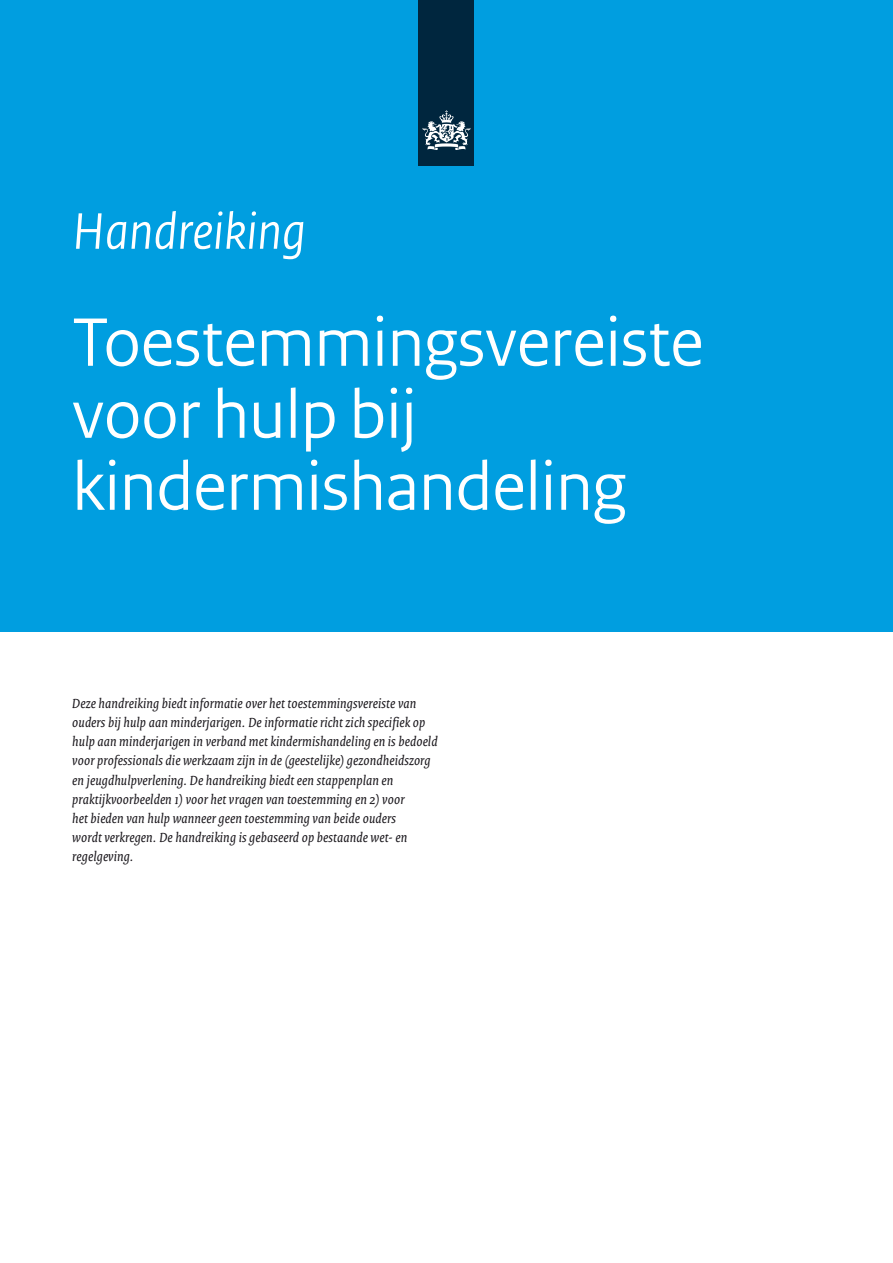
<style>
.page{position:relative;width:893px;height:1263px;background:#fff}
.page>*{position:absolute;margin:0;border:0;box-sizing:border-box;transform-origin:0 0}
.t1{font:72px/72px "Rijksoverheid Sans Heading";color:#fff}
.t2{font:italic 54px "Rijksoverheid Sans Heading";color:#fff}
.t3{font:italic 14.25px/19.2px "Rijksoverheid Serif";letter-spacing:.015em;color:#1a171c}
</style>
<div class="page">
<div style="left:0;top:0;width:893px;height:632px;background:#009ee0"></div>
<div style="left:419px;top:0;width:55px;height:166px;background:#00263e"></div>
<svg style="left:423px;top:110px;width:47px;height:40px"></svg>
<h2 class="t2" style="left:72px;top:201px;width:235px">Handreiking</h2>
<h1 class="t1" style="left:72px;top:307px;width:633px">Toestemmingsvereiste voor hulp bij kindermishandeling</h1>
<p class="t3" style="left:72px;top:694px;width:367px">Deze handreiking biedt informatie over het toestemmingsvereiste van ouders bij hulp aan minderjarigen. De informatie richt zich specifiek op hulp aan minderjarigen in verband met kindermishandeling en is bedoeld voor professionals die werkzaam zijn in de (geestelijke) gezondheidszorg en jeugdhulpverlening. De handreiking biedt een stappenplan en praktijkvoorbeelden 1) voor het vragen van toestemming en 2) voor<br>het bieden van hulp wanneer geen toestemming van beide ouders<br>wordt verkregen. De handreiking is gebaseerd op bestaande wet- en regelgeving.</p>
</div>
